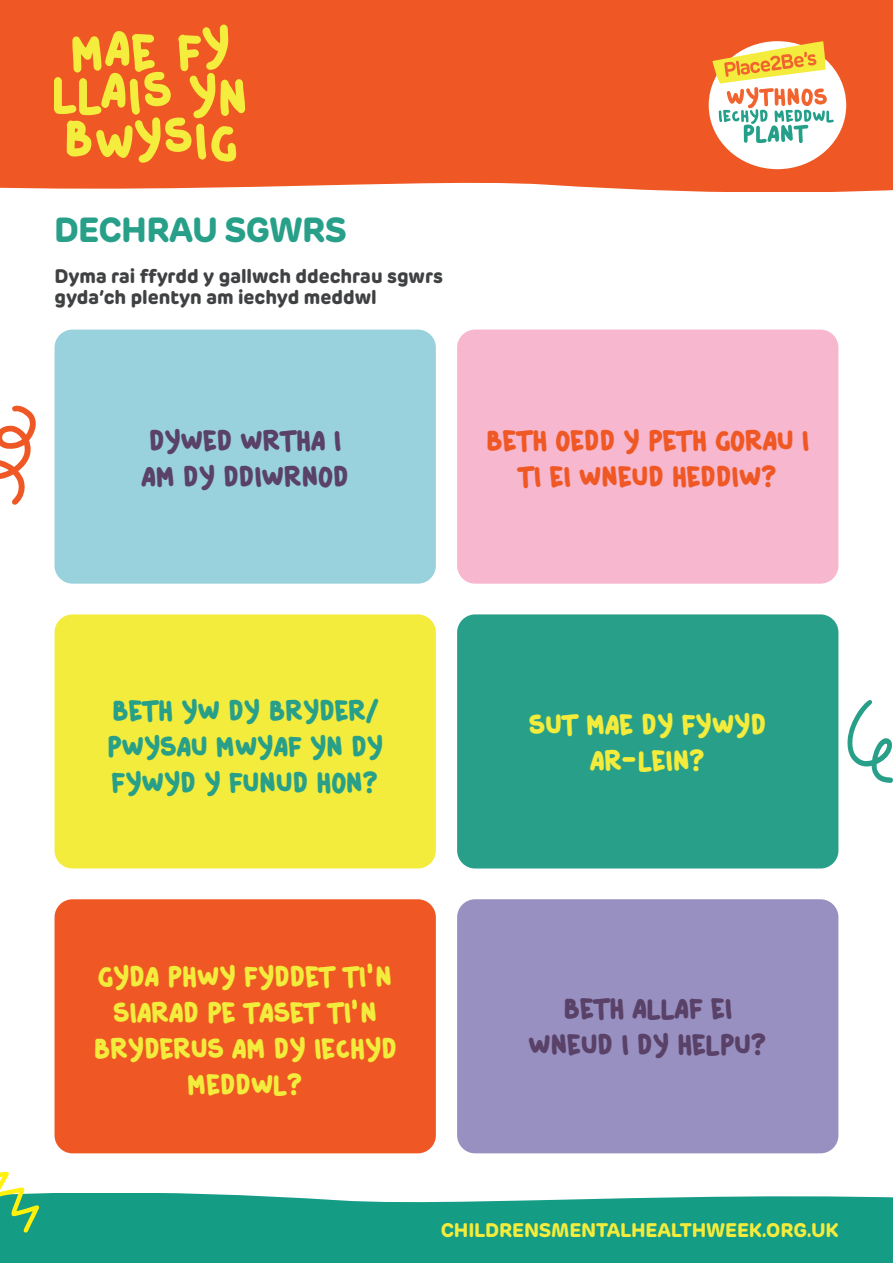
<style>
.page{position:relative;width:893px;height:1263px;background:#fff}
.page>*{position:absolute;margin:0;border:0;box-sizing:border-box;transform-origin:0 0}
.t1{font:37.5px/36px "Catatan Perjalanan";letter-spacing:-.02em;color:#f3ec3c;text-align:center}
.t2{font:37.5px/36px "Catatan Perjalanan";letter-spacing:-.02em;color:#5a4168}
.t3{font:37.5px/36px "Catatan Perjalanan";letter-spacing:-.02em;color:#28a089}
.t4{font:37.5px/36px "Catatan Perjalanan";letter-spacing:-.02em;color:#ef5824;text-align:center}
.t5{font:800 34.5px "New Rubrik";letter-spacing:-.02em;color:#28a089}
.t6{font:800 19.5px/21px "New Rubrik";color:#3f4143}
.t7{font:800 19.5px "New Rubrik";letter-spacing:-.01em;color:#f3ec3c}
</style>
<div class="page">
<div style="left:0;top:1193px;width:893px;height:70px;background:#149c85"></div>
<div style="left:0;top:0;width:893px;height:192px;background:#ef5824"></div>
<svg style="left:0;top:1171px;width:39px;height:62px"></svg>
<svg style="left:847px;top:700px;width:46px;height:83px"></svg>
<svg style="left:0;top:405px;width:36px;height:100px"></svg>
<div style="left:55px;top:330px;width:381px;height:254px;background:#99d1dd;border-radius:18px"></div>
<div style="left:55px;top:614px;width:381px;height:254px;background:#f3ec3c;border-radius:18px"></div>
<div style="left:55px;top:899px;width:381px;height:254px;background:#ef5824;border-radius:18px"></div>
<div style="left:457px;top:330px;width:381px;height:254px;background:#f7b7ce;border-radius:18px"></div>
<div style="left:457px;top:614px;width:381px;height:254px;background:#28a089;border-radius:18px"></div>
<div style="left:457px;top:899px;width:381px;height:254px;background:#9790c1;border-radius:18px"></div>
<div style="left:709px;top:41px;width:137px;height:128px;background:#fff;border-radius:50%"></div>
<svg style="left:712px;top:41px;width:122px;height:102px"></svg>
<svg style="left:54px;top:25px;width:191px;height:138px;background:#f18d2c"></svg>
<p class="t5" style="left:54px;top:208px;width:294px">DECHRAU SGWRS</p>
<p class="t6" style="left:55px;top:266px;width:390px">Dyma rai ffyrdd y gallwch ddechrau sgwrs gyda’ch plentyn am iechyd meddwl</p>
<p class="t2" style="left:141px;top:423px;width:209px">DYWED WRTHA I<br>AM DY DDIWRNOD</p>
<p class="t4" style="left:486px;top:423px;width:326px">BETH OEDD Y PETH GORAU I<br>TI EI WNEUD HEDDIW?</p>
<p class="t3" style="left:107px;top:693px;width:278px">BETH YW DY BRYDER/<br>PWYSAU MWYAF YN DY<br>FYWYD Y FUNUD HON?</p>
<p class="t1" style="left:529px;top:707px;width:239px">SUT MAE DY FYWYD<br>AR-LEIN?</p>
<p class="t1" style="left:93px;top:959px;width:306px">GYDA PHWY FYDDET TI'N<br>SIARAD PE TASET TI'N<br>BRYDERUS AM DY IECHYD<br>MEDDWL?</p>
<p class="t2" style="left:528px;top:991px;width:241px;text-align:center">BETH ALLAF EI<br>WNEUD I DY HELPU?</p>
<p class="t7" style="left:441px;top:1217px;width:399px">CHILDRENSMENTALHEALTHWEEK.ORG.UK</p>
</div>
